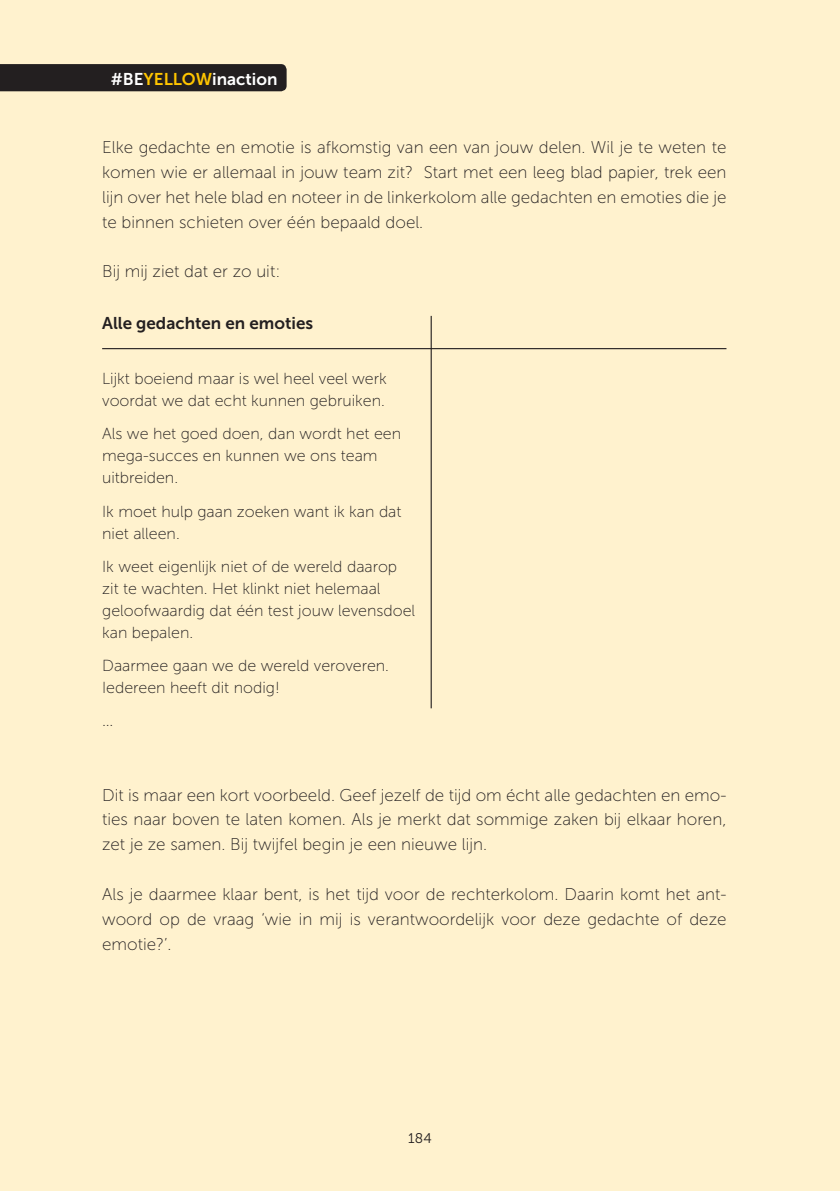
<style>
.page{position:relative;width:840px;height:1191px;background:#fff}
.page>*{position:absolute;margin:0;border:0;box-sizing:border-box;transform-origin:0 0}
.BODY{font:17px/25px "Museo Sans 100";color:#231f20;text-align:justify}
.BODY-2{font:17px "Museo Sans 700";color:#231f20}
.t1{font:17px "Museo Sans 700";color:#fff}
.BODY-3{font:16px/22px "Museo Sans 100";color:#231f20}
.t2{font:14px "Museo Sans 300";color:#231f20}
.s1{color:#ffc500}
</style>
<div class="page">
<div style="left:0;top:0;width:839px;height:1191px;background:#fff2ce"></div>
<hr style="left:430px;top:316px;width:1px;height:392px;background:#231f20">
<hr style="left:102px;top:348px;width:624px;height:1px;background:#231f20">
<div style="left:0;top:64px;width:286px;height:27px;background:#231f20"></div>
<p class="t1" style="left:111px;top:69px;width:168px">#BE<span class="s1">YELLOW</span>inaction</p>
<p class="BODY" style="left:102px;top:135px;width:625px">Elke gedachte en emotie is afkomstig van een van jouw delen. Wil je te weten te komen wie er allemaal in jouw team zit? Start met een leeg blad papier, trek een lijn over het hele blad en noteer in de linkerkolom alle gedachten en emoties die je te binnen schieten over één bepaald doel.</p>
<p class="BODY" style="left:102px;top:259px;width:180px">Bij mij ziet dat er zo uit:</p>
<p class="BODY-2" style="left:102px;top:313px;width:212px">Alle gedachten en emoties</p>
<p class="BODY-3" style="left:102px;top:368px;width:286px">Lijkt boeiend maar is wel heel veel werk voordat we dat echt kunnen gebruiken.</p>
<p class="BODY-3" style="left:102px;top:423px;width:300px">Als we het goed doen, dan wordt het een mega-succes en kunnen we ons team uitbreiden.</p>
<p class="BODY-3" style="left:102px;top:500px;width:301px">Ik moet hulp gaan zoeken want ik kan dat niet alleen.</p>
<p class="BODY-3" style="left:102px;top:556px;width:314px">Ik weet eigenlijk niet of de wereld daarop zit te wachten. Het klinkt niet helemaal geloofwaardig dat één test jouw levensdoel kan bepalen.</p>
<p class="BODY-3" style="left:102px;top:655px;width:288px">Daarmee gaan we de wereld veroveren.<br>Iedereen heeft dit nodig!</p>
<p class="BODY" style="left:102px;top:707px;width:13px">…</p>
<p class="BODY" style="left:102px;top:782px;width:625px">Dit is maar een kort voorbeeld. Geef jezelf de tijd om écht alle gedachten en emo&shy;ties naar boven te laten komen. Als je merkt dat sommige zaken bij elkaar horen, zet je ze samen. Bij twijfel begin je een nieuwe lijn.</p>
<p class="BODY" style="left:102px;top:882px;width:625px">Als je daarmee klaar bent, is het tijd voor de rechterkolom. Daarin komt het ant&shy;woord op de vraag ‘wie in mij is verantwoordelijk voor deze gedachte of deze emotie?’.</p>
<p class="t2" style="left:408px;top:1131px;width:25px">184</p>
</div>
